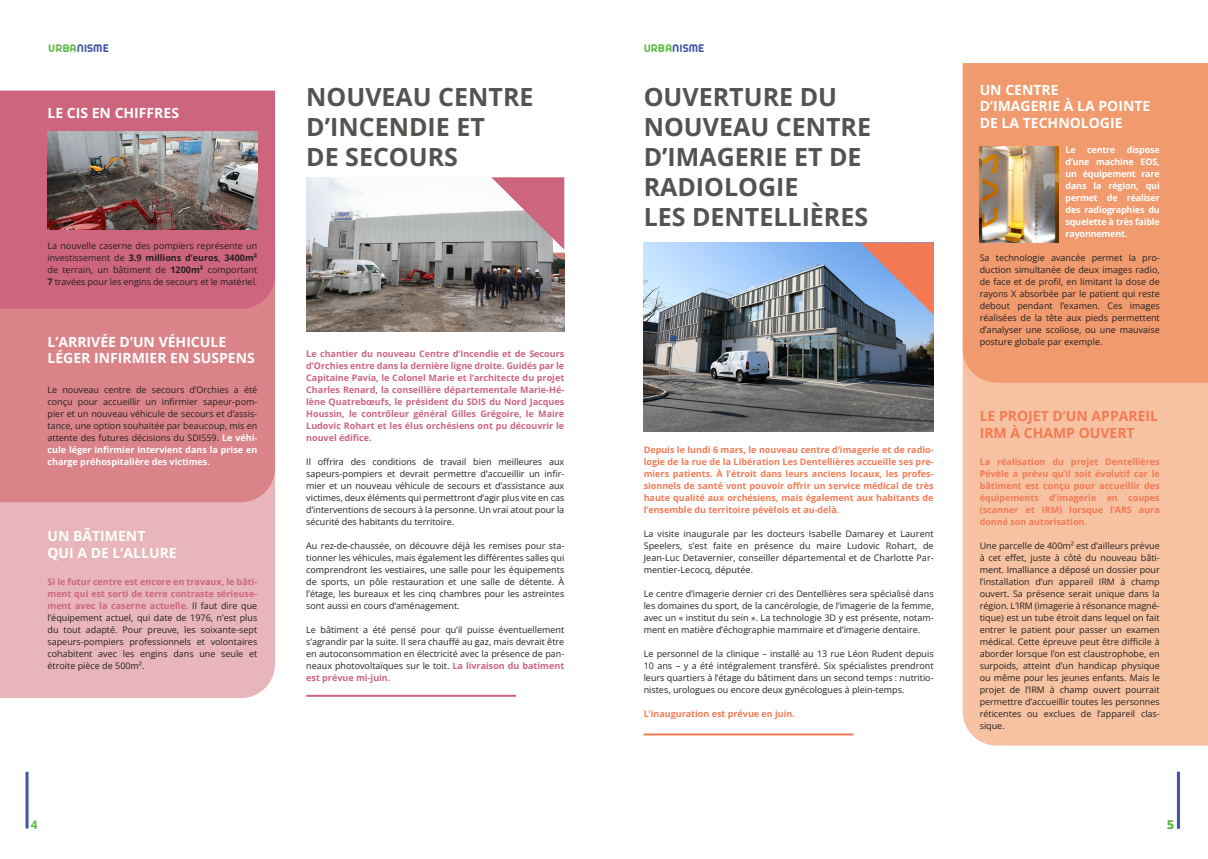
<style>
.page{position:relative;width:1208px;height:859px;background:#fff}
.page>*{position:absolute;margin:0;border:0;box-sizing:border-box;transform-origin:0 0}
.t1{font:700 25px "Open Sans";color:#53544f}
.t2{font:700 14px/16.8px "Open Sans";color:#fff}
.t3{font:700 14px/16.8px "Open Sans";color:#f37a55}
.t4{font:700 12px "Arista Pro Trial";color:#3f56a5}
.t5{font:700 12px "Open Sans";color:#60bb46}
.t6{font:9px/12px "Open Sans";color:#231f20;text-align:justify}
.t7{font:700 9px/12px "Open Sans";color:#f37a55;text-align:justify}
.t8{font:700 9px/12px "Open Sans";color:#cd657e;text-align:justify}
.t9{font:700 9px/12px "Open Sans";letter-spacing:-.02em;color:#fff;text-align:justify}
.s1{color:#60bb46}
.s2{font-weight:700}
.s3{font-weight:700;color:#fff}
.s4{font-weight:700;color:#cd657e}
</style>
<div class="page">
<hr style="left:26px;top:772px;width:3px;height:56px;background:#3f56a5">
<div style="left:962px;top:383px;width:246px;height:363px;background:#f7c2a2"></div>
<div style="left:0;top:502px;width:275px;height:196px;background:#e8b5ba"></div>
<div style="left:0;top:309px;width:275px;height:193px;background:#da8489"></div>
<div style="left:0;top:91px;width:275px;height:218px;background:#cd657e"></div>
<div style="left:962px;top:63px;width:246px;height:320px;background:#f09a6e"></div>
<img style="left:643px;top:243px;width:290px;height:189px">
<img style="left:306px;top:177px;width:258px;height:155px">
<img style="left:47px;top:132px;width:210px;height:97px">
<img style="left:979px;top:147px;width:79px;height:96px">
<svg style="left:491px;top:177px;width:73px;height:73px;background:#c5939f"></svg>
<svg style="left:860px;top:243px;width:73px;height:72px;background:#b6939f"></svg>
<hr style="left:306px;top:695px;width:210px;height:2px;background:#cd657e">
<hr style="left:643px;top:733px;width:210px;height:2px;background:#f37a55">
<hr style="left:1177px;top:772px;width:3px;height:56px;background:#3f56a5">
<p class="t4" style="left:48px;top:41px;width:62px"><span class="s1">URBA</span>NISME</p>
<p class="t4" style="left:643px;top:41px;width:62px"><span class="s1">URBA</span>NISME</p>
<p class="t1" style="left:643px;top:80px;width:195px">OUVERTURE DU</p>
<p class="t1" style="left:643px;top:110px;width:229px">NOUVEAU CENTRE</p>
<p class="t1" style="left:643px;top:140px;width:219px">D’IMAGERIE ET DE</p>
<p class="t1" style="left:643px;top:170px;width:156px">RADIOLOGIE</p>
<p class="t1" style="left:643px;top:200px;width:226px">LES DENTELLIÈRES</p>
<p class="t1" style="left:306px;top:80px;width:229px">NOUVEAU CENTRE</p>
<p class="t1" style="left:306px;top:110px;width:180px">D’INCENDIE ET</p>
<p class="t1" style="left:306px;top:140px;width:153px">DE SECOURS</p>
<p class="t2" style="left:47px;top:104px;width:133px">LE CIS EN CHIFFRES</p>
<p class="t6" style="left:47px;top:239px;width:211px">La nouvelle caserne des pompiers représente un investissement de <span class="s2">3.9 millions d’euros</span>, <span class="s2">3400m² </span>de terrain, un bâtiment de <span class="s2">1200m²</span> comportant <span class="s2">7</span> travées pour les engins de secours et le matériel.</p>
<p class="t2" style="left:47px;top:333px;width:180px">L’ARRIVÉE D’UN VÉHICULE</p>
<p class="t2" style="left:47px;top:349px;width:209px">LÉGER INFIRMIER EN SUSPENS</p>
<p class="t6" style="left:47px;top:383px;width:211px">Le nouveau centre de secours d’Orchies a été conçu pour accueillir un infirmier sapeur-pom&shy;pier et un nouveau véhicule de secours et d’assis&shy;tance, une option souhaitée par beaucoup, mis en attente des futures décisions du SDIS59. <span class="s3">Le véhi&shy;cule léger infirmier intervient dans la prise en charge préhospitalière des victimes.</span></p>
<p class="t2" style="left:47px;top:527px;width:99px">UN BÂTIMENT</p>
<p class="t2" style="left:47px;top:544px;width:131px">QUI A DE L’ALLURE</p>
<p class="t6" style="left:47px;top:575px;width:211px"><span class="s4">Si le futur centre est encore en travaux, le bâti&shy;ment qui est sorti de terre contraste sérieuse&shy;ment avec la caserne actuelle.</span> Il faut dire que l’équipement actuel, qui date de 1976, n’est plus du tout adapté. Pour preuve, les soixante-sept sapeurs-pompiers professionnels et volontaires cohabitent avec les engins dans une seule et étroite pièce de 500m².</p>
<p class="t8" style="left:306px;top:347px;width:259px">Le chantier du nouveau Centre d’Incendie et de Secours d’Orchies entre dans la dernière ligne droite. Guidés par le Capitaine Pavia, le Colonel Marie et l’architecte du projet Charles Renard, la conseillère départementale Marie-Hé&shy;lène Quatrebœufs, le président du SDIS du Nord Jacques Houssin, le contrôleur général Gilles Grégoire, le Maire Ludovic Rohart et les élus orchésiens ont pu découvrir le nouvel édifice.</p>
<p class="t6" style="left:306px;top:455px;width:259px">Il offrira des conditions de travail bien meilleures aux sapeurs-pompiers et devrait permettre d’accueillir un infir&shy;mier et un nouveau véhicule de secours et d’assistance aux victimes, deux éléments qui permettront d’agir plus vite en cas d’interventions de secours à la personne. Un vrai atout pour la sécurité des habitants du territoire.</p>
<p class="t6" style="left:306px;top:539px;width:259px">Au rez-de-chaussée, on découvre déjà les remises pour sta&shy;tionner les véhicules, mais également les différentes salles qui comprendront les vestiaires, une salle pour les équipements de sports, un pôle restauration et une salle de détente. À l’étage, les bureaux et les cinq chambres pour les astreintes sont aussi en cours d’aménagement.</p>
<p class="t6" style="left:306px;top:623px;width:259px">Le bâtiment a été pensé pour qu’il puisse éventuellement s’agrandir par la suite. Il sera chauffé au gaz, mais devrait être en autoconsommation en électricité avec la présence de pan&shy;neaux photovoltaïques sur le toit. <span class="s4">La livraison du batiment est prévue mi-juin.</span></p>
<p class="t7" style="left:643px;top:443px;width:291px">Depuis le lundi 6 mars, le nouveau centre d’imagerie et de radio&shy;logie de la rue de la Libération Les Dentellières accueille ses pre&shy;miers patients. À l’étroit dans leurs anciens locaux, les profes&shy;sionnels de santé vont pouvoir offrir un service médical de très haute qualité aux orchésiens, mais également aux habitants de l’ensemble du territoire pévèlois et au-delà.</p>
<p class="t6" style="left:643px;top:527px;width:291px">La visite inaugurale par les docteurs Isabelle Damarey et Laurent Speelers, s’est faite en présence du maire Ludovic Rohart, de Jean‑Luc Detavernier, conseiller départemental et de Charlotte Par&shy;mentier-Lecocq, députée.</p>
<p class="t6" style="left:643px;top:587px;width:291px">Le centre d’imagerie dernier cri des Dentellières sera spécialisé dans les domaines du sport, de la cancérologie, de l’imagerie de la femme, avec un « institut du sein ». La technologie 3D y est présente, notam&shy;ment en matière d’échographie mammaire et d’imagerie dentaire.</p>
<p class="t6" style="left:643px;top:647px;width:291px">Le personnel de la clinique – installé au 13 rue Léon Rudent depuis 10 ans – y a été intégralement transféré. Six spécialistes prendront leurs quartiers à l’étage du bâtiment dans un second temps : nutritio&shy;nistes, urologues ou encore deux gynécologues à plein-temps.</p>
<p class="t7" style="left:643px;top:707px;width:153px">L’inauguration est prévue en juin.</p>
<h3 class="t5" style="left:31px;top:816px;width:8px">4</h3>
<p class="t2" style="left:979px;top:81px;width:80px">UN CENTRE</p>
<p class="t2" style="left:979px;top:97px;width:172px">D’IMAGERIE À LA POINTE<br>DE LA TECHNOLOGIE</p>
<p class="t9" style="left:1065px;top:143px;width:96px;text-indent:61px">dispose d’une machine EOS, un équipement rare dans la région, qui permet de réaliser des radiographies du squelette à très faible rayonnement.</p>
<p class="t9" style="left:1065px;top:143px;width:12px">Le</p>
<p class="t9" style="left:1087px;top:143px;width:30px">centre</p>
<p class="t6" style="left:979px;top:251px;width:182px">Sa technologie avancée permet la pro&shy;duction simultanée de deux images radio, de face et de profil, en limitant la dose de rayons X absorbée par le patient qui reste debout pendant l’examen. Ces images réalisées de la tête aux pieds permettent d’analyser une scoliose, ou une mauvaise posture globale par exemple.</p>
<p class="t3" style="left:979px;top:407px;width:180px">LE PROJET D’UN APPAREIL<br>IRM À CHAMP OUVERT</p>
<p class="t7" style="left:979px;top:455px;width:182px">La réalisation du projet Dentellières Pévèle a prévu qu’il soit évolutif car le bâtiment est conçu pour accueillir des équipements d’imagerie en coupes (scanner et IRM) lorsque l’ARS aura donné son autorisation.</p>
<p class="t6" style="left:979px;top:539px;width:182px">Une parcelle de 400m² est d’ailleurs prévue à cet effet, juste à côté du nouveau bâti&shy;ment. Imalliance a déposé un dossier pour l’installation d’un appareil IRM à champ ouvert. Sa présence serait unique dans la région. L’IRM (imagerie à résonance magné&shy;tique) est un tube étroit dans lequel on fait entrer le patient pour passer un examen médical. Cette épreuve peut être difficile à aborder lorsque l’on est claustrophobe, en surpoids, atteint d’un handicap physique ou même pour les jeunes enfants. Mais le projet de l’IRM à champ ouvert pourrait permettre d’accueillir toutes les personnes réticentes ou exclues de l’appareil clas&shy;sique.</p>
<p class="t5" style="left:1167px;top:816px;width:8px">5</p>
</div>
